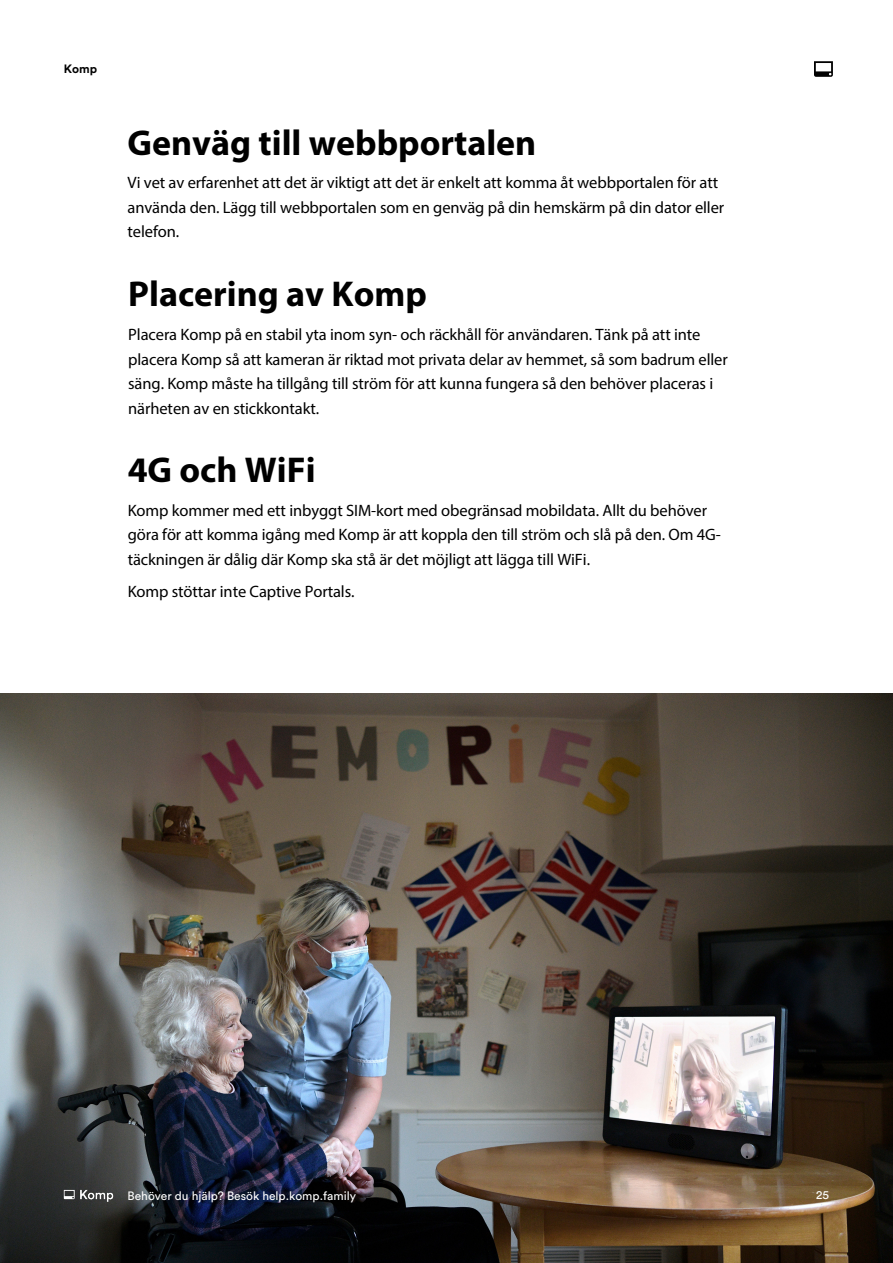
<style>
.page{position:relative;width:893px;height:1263px;background:#fff}
.page>*{position:absolute;margin:0;border:0;box-sizing:border-box;transform-origin:0 0}
.t1{font:700 36px "Myriad Pro";color:#000}
.t2{font:16.5px/24.8px "Myriad Pro";letter-spacing:-.005em;color:#000}
.t3{font:12px "Circular Std";color:#fff}
.t4{font:700 12px "Circular Std";color:#000}
</style>
<div class="page">
<img style="left:1px;top:694px;width:891px;height:569px">
<img style="left:60px;top:1185px;width:57px;height:18px">
<img style="left:814px;top:61px;width:18px;height:16px">
<p class="t4" style="left:64px;top:61px;width:35px">Komp</p>
<h1 class="t1" style="left:128px;top:119px;width:410px">Genväg till webbportalen</h1>
<p class="t2" style="left:128px;top:170px;width:598px">Vi vet av erfarenhet att det är viktigt att det är enkelt att komma åt webbportalen för att använda den. Lägg till webbportalen som en genväg på din hemskärm på din dator eller telefon.</p>
<h1 class="t1" style="left:128px;top:271px;width:300px">Placering av Komp</h1>
<p class="t2" style="left:128px;top:322px;width:601px">Placera Komp på en stabil yta inom syn- och räckhåll för användaren. Tänk på att inte placera Komp så att kameran är riktad mot privata delar av hemmet, så som badrum eller säng. Komp måste ha tillgång till ström för att kunna fungera så den behöver placeras i närheten av en stickkontakt.</p>
<h1 class="t1" style="left:128px;top:447px;width:189px">4G och WiFi</h1>
<p class="t2" style="left:128px;top:497px;width:595px">Komp kommer med ett inbyggt SIM-kort med obegränsad mobildata. Allt du behöver göra för att komma igång med Komp är att koppla den till ström och slå på den. Om 4G&shy;täckningen är dålig där Komp ska stå är det möjligt att lägga till WiFi.</p>
<p class="t2" style="left:128px;top:579px;width:228px">Komp stöttar inte Captive Portals.</p>
<p class="t3" style="left:128px;top:1188px;width:230px">Behöver du hjälp? Besök help.komp.family</p>
<p class="t3" style="left:816px;top:1188px;width:14px">25</p>
</div>
